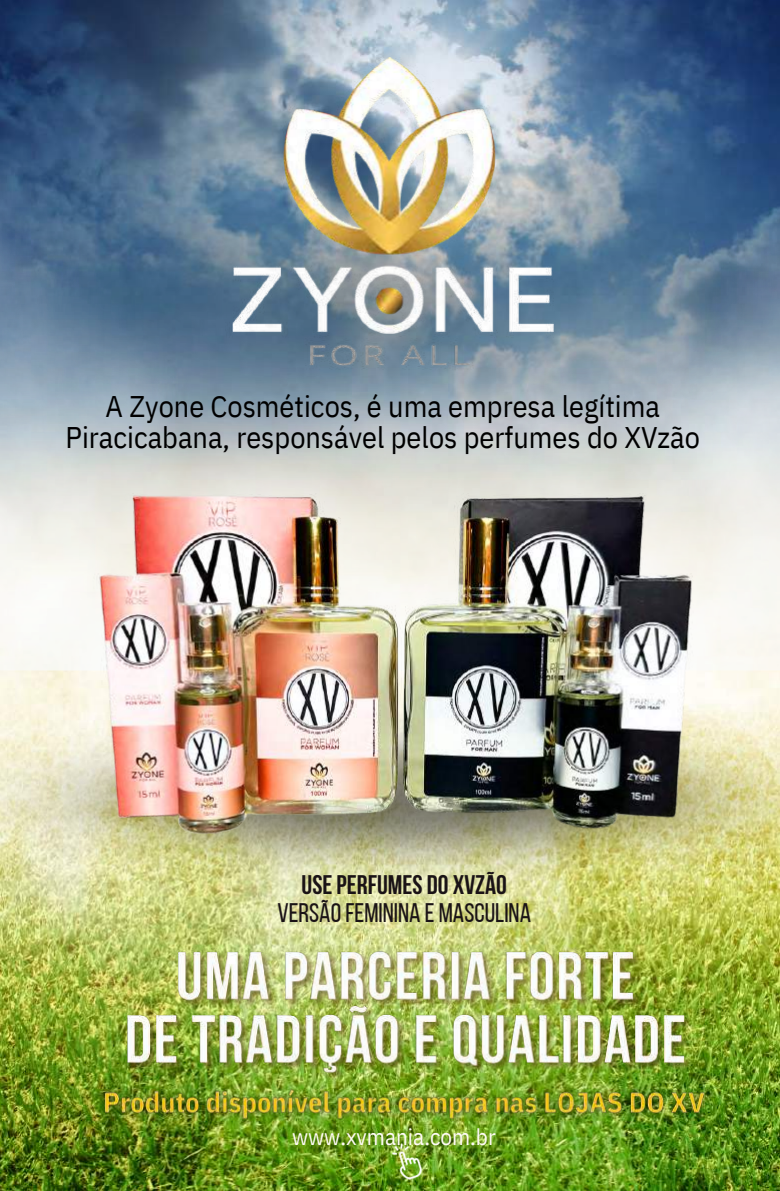
<style>
.page{position:relative;width:780px;height:1191px;background:#fff}
.page>*{position:absolute;margin:0;border:0;box-sizing:border-box;transform-origin:0 0}
.t1{font:29.8px/30.7px "IBM Plex Sans Cond";color:#000;text-align:center}
.t2{font:26.8px "Bebas Neue";color:#1a1316}
.t3{font:700 26.8px "Bebas Neue";color:#1a1316}
.t4{font:22.8px "IBM Plex Sans Cond";color:#fffbf7}
</style>
<div class="page">
<img style="left:0;top:0;width:780px;height:1191px">
<div style="left:0;top:527px;width:780px;height:142px;background:#f9f8f2"></div>
<img style="left:0;top:698px;width:780px;height:203px">
<img style="left:69px;top:527px;width:650px;height:307px">
<img style="left:0;top:96px;width:780px;height:431px">
<img style="left:225px;top:58px;width:332px;height:315px">
<img style="left:123px;top:948px;width:572px;height:129px">
<img style="left:93px;top:1077px;width:625px;height:54px">
<img style="left:390px;top:1141px;width:34px;height:40px">
<p class="t1" style="left:66px;top:388px;width:636px">A Zyone Cosméticos, é uma empresa legítima<br>Piracicabana, responsável pelos perfumes do XVzão</p>
<p class="t3" style="left:301px;top:870px;width:207px">USE PERFUMES DO XVZÃO</p>
<p class="t2" style="left:277px;top:897px;width:255px">VERSÃO FEMININA E MASCULINA</p>
<p class="t4" style="left:292px;top:1119px;width:205px">www.xvmania.com.br</p>
</div>
